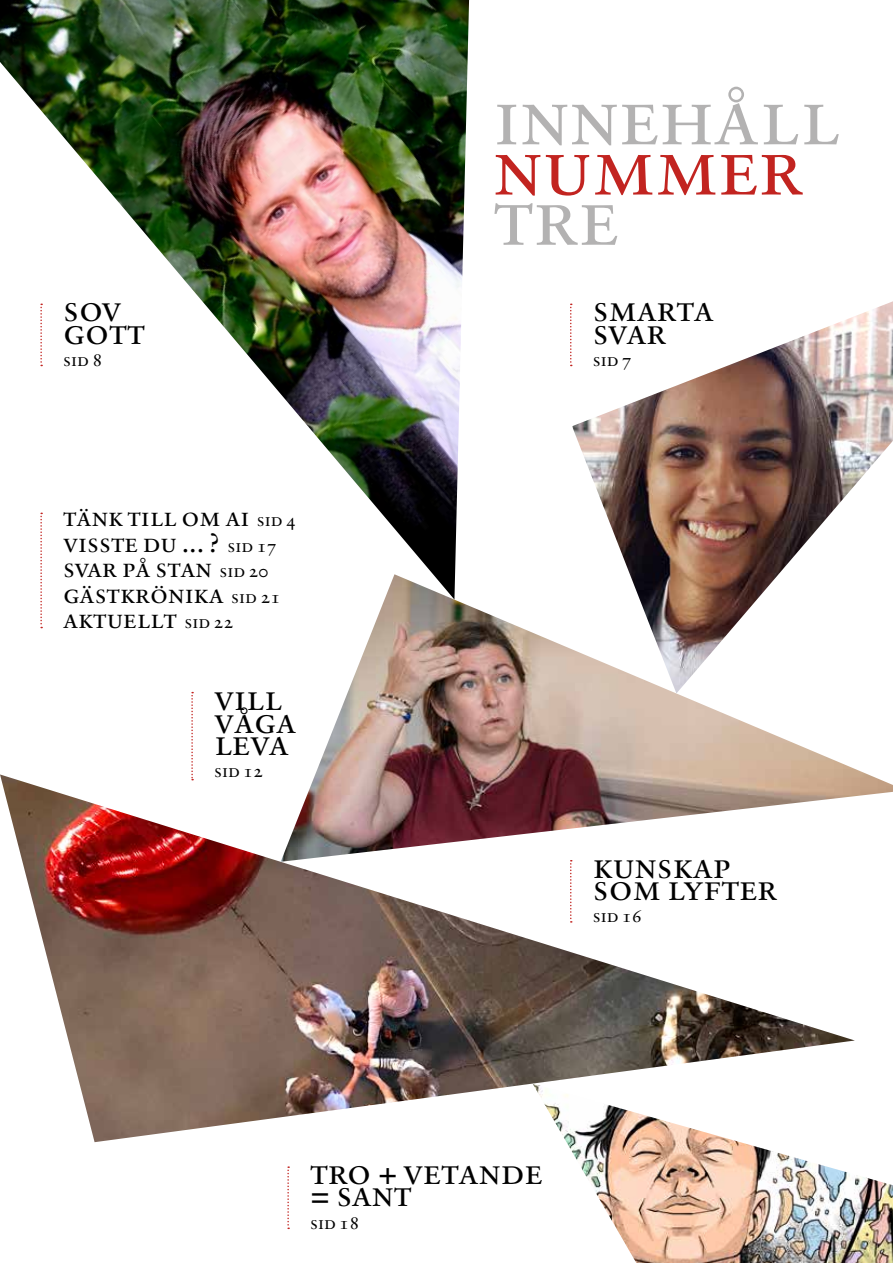
<style>
.page{position:relative;width:893px;height:1263px;background:#fff}
.page>*{position:absolute;margin:0;border:0;box-sizing:border-box;transform-origin:0 0}
.t1{font:81px "Sabon Roman SC";color:#b3b2b2}
.t2{font:81px "Sabon Roman SC";color:#c22420}
.t3{font:36px "Sabon Roman SC";color:#000}
.t4{font:27px/25.5px "Sabon Roman SC";color:#000}
.t5{font:18px "Sabon Roman SC";color:#000}
.s1{font-size:18px}
</style>
<div class="page">
<img style="left:0;top:774px;width:855px;height:368px">
<img style="left:533px;top:1083px;width:360px;height:180px">
<img style="left:281px;top:600px;width:612px;height:262px">
<img style="left:0;top:0;width:469px;height:600px">
<svg style="left:40px;top:513px;width:2px;height:115px"></svg>
<svg style="left:40px;top:304px;width:2px;height:62px"></svg>
<svg style="left:191px;top:692px;width:2px;height:88px"></svg>
<svg style="left:570px;top:860px;width:2px;height:63px"></svg>
<svg style="left:287px;top:1166px;width:2px;height:63px"></svg>
<img style="left:572px;top:301px;width:321px;height:392px">
<svg style="left:570px;top:304px;width:2px;height:62px"></svg>
<h2 class="t3" style="left:63px;top:287px;width:60px">sov</h2>
<h2 class="t3" style="left:63px;top:310px;width:84px">gott</h2>
<p class="t5" style="left:63px;top:349px;width:41px">sid 8</p>
<p class="t4" style="left:63px;top:504px;width:234px">tänk till om ai <span class="s1">sid 4 </span>visste du ... ? <span class="s1">sid 17 </span>svar på stan <span class="s1">sid 20 </span>gästkrönika <span class="s1">sid 21 </span>aktuellt <span class="s1">sid 22</span></p>
<h2 class="t3" style="left:214px;top:676px;width:69px">vill</h2>
<h2 class="t3" style="left:214px;top:699px;width:84px">våga</h2>
<h2 class="t3" style="left:214px;top:721px;width:76px">leva</h2>
<p class="t5" style="left:214px;top:760px;width:51px">sid 12</p>
<h1 class="t1" style="left:493px;top:68px;width:348px">innehåll</h1>
<h1 class="t2" style="left:493px;top:118px;width:312px">nummer</h1>
<h1 class="t1" style="left:493px;top:169px;width:128px">tre</h1>
<h2 class="t3" style="left:593px;top:287px;width:122px">smarta</h2>
<h2 class="t3" style="left:593px;top:310px;width:75px">svar</h2>
<p class="t5" style="left:593px;top:349px;width:41px">sid 7</p>
<h2 class="t3" style="left:593px;top:844px;width:140px">kunskap</h2>
<h2 class="t3" style="left:593px;top:866px;width:186px">som lyfter</h2>
<p class="t5" style="left:593px;top:905px;width:51px">sid 16</p>
<h2 class="t3" style="left:310px;top:1150px;width:234px">tro + vetande</h2>
<h2 class="t3" style="left:310px;top:1172px;width:103px">= sant</h2>
<p class="t5" style="left:310px;top:1212px;width:51px">sid 18</p>
</div>
